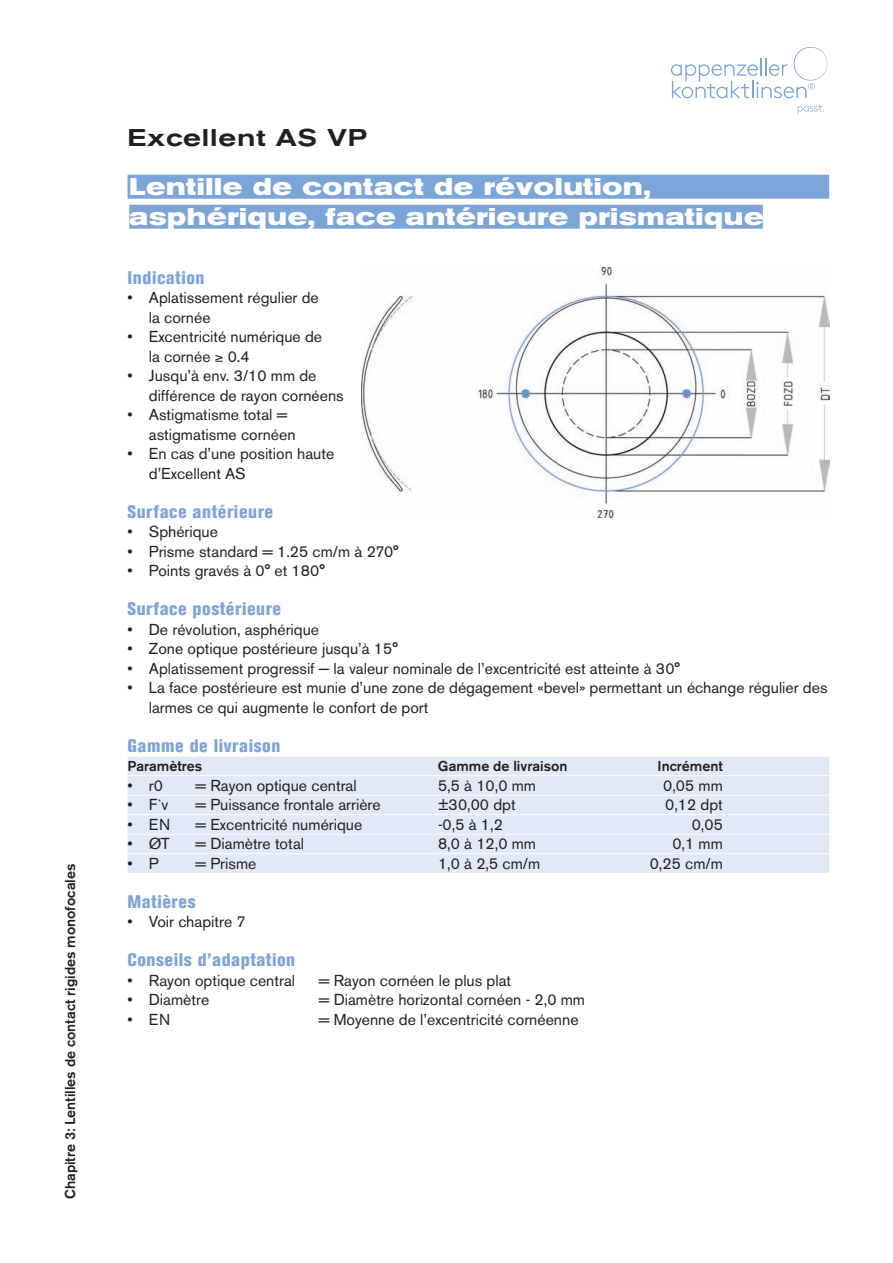
<style>
.page{position:relative;width:893px;height:1263px;background:#fff}
.page>*{position:absolute;margin:0;border:0;box-sizing:border-box;transform-origin:0 0}
.t1{font:700 expanded 24px/30px "Akzidenz Grotesk BE";letter-spacing:.03em;color:#fff}
.t2{font:500 expanded 24px "Akzidenz Grotesk BE";letter-spacing:.03em;color:#231f20}
.t3{font:800 condensed 18px "Akzidenz Grotesk BE";letter-spacing:.03em;color:#7ca5d7}
.t4{font:15.75px/19.5px "Akzidenz Grotesk BE";color:#231f20}
.t5{font:500 14.25px "Akzidenz Grotesk BE";color:#231f20}
</style>
<div class="page">
<svg style="left:798px;top:105px;width:26px;height:9px"></svg>
<svg style="left:671px;top:47px;width:156px;height:51px"></svg>
<img style="left:361px;top:268px;width:468px;height:249px">
<div style="left:128px;top:175px;width:701px;height:24px;background:#7ca5d7"></div>
<div style="left:129px;top:205px;width:634px;height:24px;background:#7ca5d7"></div>
<div style="left:128px;top:757px;width:701px;height:18px;background:#e1e9f6"></div>
<div style="left:128px;top:776px;width:701px;height:19px;background:#e1e9f6"></div>
<div style="left:128px;top:796px;width:701px;height:18px;background:#e1e9f6"></div>
<div style="left:128px;top:815px;width:701px;height:19px;background:#e1e9f6"></div>
<div style="left:128px;top:835px;width:701px;height:18px;background:#e1e9f6"></div>
<div style="left:128px;top:854px;width:701px;height:19px;background:#e1e9f6"></div>
<p class="t5" style="left:61px;top:1199px;width:337px;rotate:-90deg">Chapitre 3: Lentilles de contact rigides monofocales</p>
<h1 class="t2" style="left:128px;top:123px;width:241px">Excellent AS VP</h1>
<h1 class="t1" style="left:129px;top:172px;width:636px">Lentille de contact de révolution, asphérique, face antérieure prismatique</h1>
<p class="t3" style="left:128px;top:267px;width:78px">Indication</p>
<p class="t4" style="left:149px;top:288px;width:171px;text-indent:-21px">• Aplatissement régulier de la cornée</p>
<p class="t4" style="left:149px;top:327px;width:175px;text-indent:-21px">• Excentricité numérique de la cornée ≥ 0.4</p>
<p class="t4" style="left:149px;top:366px;width:196px;text-indent:-21px">• Jusqu’à env. 3/10 mm de différence de rayon cornéens</p>
<p class="t4" style="left:149px;top:405px;width:148px;text-indent:-21px">• Astigmatisme total = astigmatisme cornéen</p>
<p class="t4" style="left:149px;top:444px;width:187px;text-indent:-21px">• En cas d’une position haute d’Excellent AS</p>
<p class="t3" style="left:128px;top:501px;width:147px">Surface antérieure</p>
<p class="t4" style="left:128px;top:522px;width:92px">• Sphérique</p>
<p class="t4" style="left:128px;top:541px;width:273px">• Prisme standard = 1.25 cm/m à 270°</p>
<p class="t4" style="left:128px;top:561px;width:199px">• Points gravés à 0° et 180°</p>
<p class="t3" style="left:128px;top:598px;width:155px">Surface postérieure</p>
<p class="t4" style="left:128px;top:619px;width:193px">• De révolution, asphérique</p>
<p class="t4" style="left:128px;top:639px;width:272px">• Zone optique postérieure jusqu’à 15°</p>
<p class="t4" style="left:128px;top:658px;width:554px">• Aplatissement progressif − la valeur nominale de l’excentricité est atteinte à 30°</p>
<p class="t4" style="left:149px;top:678px;width:680px;text-indent:-21px">• La face postérieure est munie d’une zone de dégagement «bevel» permettant un échange régulier des larmes ce qui augmente le confort de port</p>
<p class="t3" style="left:128px;top:735px;width:154px">Gamme de livraison</p>
<p class="t5" style="left:128px;top:757px;width:76px">Paramètres</p>
<p class="t5" style="left:438px;top:757px;width:131px">Gamme de livraison</p>
<p class="t5" style="left:658px;top:757px;width:67px">Incrément</p>
<p class="t4" style="left:128px;top:775px;width:37px">• r0</p>
<p class="t4" style="left:196px;top:775px;width:163px">= Rayon optique central</p>
<p class="t4" style="left:438px;top:775px;width:100px">5,5 à 10,0 mm</p>
<p class="t4" style="left:663px;top:775px;width:61px">0,05 mm</p>
<p class="t4" style="left:128px;top:795px;width:42px">• F`v</p>
<p class="t4" style="left:196px;top:795px;width:187px">= Puissance frontale arrière</p>
<p class="t4" style="left:438px;top:795px;width:79px">±30,00 dpt</p>
<p class="t4" style="left:665px;top:795px;width:59px">0,12 dpt</p>
<p class="t4" style="left:128px;top:814px;width:44px">• EN</p>
<p class="t4" style="left:196px;top:814px;width:168px">= Excentricité numérique</p>
<p class="t4" style="left:438px;top:814px;width:66px">-0,5 à 1,2</p>
<p class="t4" style="left:692px;top:814px;width:33px">0,05</p>
<p class="t4" style="left:128px;top:834px;width:44px">• ØT</p>
<p class="t4" style="left:196px;top:834px;width:110px">= Diamètre total</p>
<p class="t4" style="left:438px;top:834px;width:100px">8,0 à 12,0 mm</p>
<p class="t4" style="left:672px;top:834px;width:52px">0,1 mm</p>
<p class="t4" style="left:128px;top:853px;width:33px">• P</p>
<p class="t4" style="left:196px;top:853px;width:62px">= Prisme</p>
<p class="t4" style="left:438px;top:853px;width:104px">1,0 à 2,5 cm/m</p>
<p class="t4" style="left:650px;top:853px;width:75px">0,25 cm/m</p>
<p class="t3" style="left:128px;top:891px;width:70px">Matières</p>
<p class="t4" style="left:128px;top:912px;width:120px">• Voir chapitre 7</p>
<p class="t3" style="left:128px;top:949px;width:169px">Conseils d’adaptation</p>
<p class="t4" style="left:128px;top:970px;width:169px">• Rayon optique central</p>
<p class="t4" style="left:319px;top:970px;width:194px">= Rayon cornéen le plus plat</p>
<p class="t4" style="left:128px;top:990px;width:83px">• Diamètre</p>
<p class="t4" style="left:319px;top:990px;width:268px">= Diamètre horizontal cornéen - 2,0 mm</p>
<p class="t4" style="left:128px;top:1009px;width:44px">• EN</p>
<p class="t4" style="left:319px;top:1009px;width:261px">= Moyenne de l’excentricité cornéenne</p>
</div>
